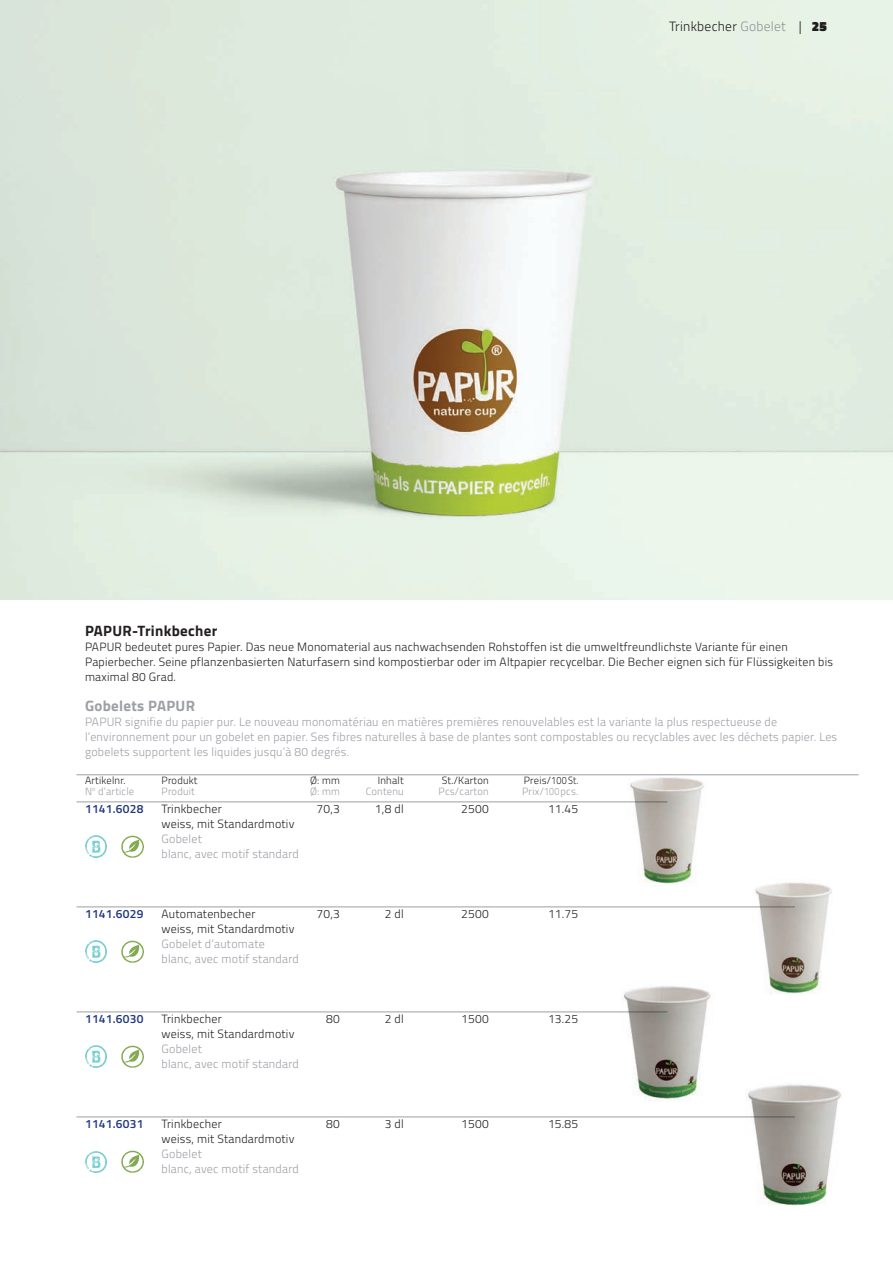
<style>
.page{position:relative;width:893px;height:1263px;background:#fff}
.page>*{position:absolute;margin:0;border:0;box-sizing:border-box;transform-origin:0 0}
.Text_d{font:700 15px "Titillium";letter-spacing:.02em;color:#231f20}
.Text_d-2{font:700 15px "Titillium";letter-spacing:.02em;color:#9d9fa6}
.t1{font:300 13.5px "Titillium";letter-spacing:.02em;color:#231f20}
.Text_d-3{font:300 12px/15px "Titillium";letter-spacing:.02em;color:#231f20}
.Text_d-4{font:300 12px/15px "Titillium";letter-spacing:.02em;color:#9d9fa6}
.t2{font:600 12px "Titillium";letter-spacing:.02em;color:#203882}
.t3{font:300 10.5px "Titillium";letter-spacing:.02em;color:#9d9fa6}
.t4{font:300 10.5px "Titillium";letter-spacing:.02em;color:#231f20}
.s1{color:#9d9fa6}
.s2{font-weight:900}
</style>
<div class="page">
<img style="left:0;top:0;width:893px;height:599px">
<hr style="left:77px;top:774px;width:782px;height:1px;background:#9d9fa6">
<hr style="left:77px;top:802px;width:590px;height:1px;background:#9d9fa6">
<hr style="left:77px;top:907px;width:718px;height:1px;background:#9d9fa6">
<hr style="left:77px;top:1012px;width:590px;height:1px;background:#9d9fa6">
<hr style="left:77px;top:1117px;width:718px;height:1px;background:#9d9fa6">
<img style="left:628px;top:774px;width:81px;height:110px">
<img style="left:753px;top:882px;width:79px;height:112px">
<img style="left:621px;top:986px;width:90px;height:115px">
<img style="left:745px;top:1084px;width:96px;height:122px">
<img style="left:122px;top:835px;width:21px;height:22px">
<img style="left:122px;top:940px;width:21px;height:23px">
<img style="left:122px;top:1045px;width:21px;height:22px">
<img style="left:122px;top:1150px;width:21px;height:23px">
<img style="left:85px;top:836px;width:21px;height:21px">
<img style="left:85px;top:941px;width:21px;height:21px">
<img style="left:85px;top:1045px;width:21px;height:22px">
<img style="left:85px;top:1151px;width:21px;height:22px">
<p class="t1" style="left:669px;top:17px;width:159px">Trinkbecher <span class="s1">Gobelet</span> | <span class="s2">25</span></p>
<p class="Text_d" style="left:85px;top:619px;width:134px">PAPUR-Trinkbecher</p>
<p class="Text_d-3" style="left:85px;top:639px;width:749px">PAPUR bedeutet pures Papier. Das neue Monomaterial aus nachwachsenden Rohstoffen ist die umweltfreundlichste Variante für einen<br>Papierbecher. Seine pflanzenbasierten Naturfasern sind kompostierbar oder im Altpapier recycelbar. Die Becher eignen sich für Flüssigkeiten bis maximal 80 Grad.</p>
<p class="Text_d-2" style="left:85px;top:694px;width:111px">Gobelets PAPUR</p>
<p class="Text_d-4" style="left:85px;top:714px;width:754px">PAPUR signifie du papier pur. Le nouveau monomatériau en matières premières renouvelables est la variante la plus respectueuse de l’environnement pour un gobelet en papier. Ses fibres naturelles à base de plantes sont compostables ou recyclables avec les déchets papier. Les gobelets supportent les liquides jusqu’à 80 degrés.</p>
<p class="t4" style="left:85px;top:773px;width:42px">Artikelnr.</p>
<p class="t4" style="left:162px;top:773px;width:38px">Produkt</p>
<p class="t4" style="left:310px;top:773px;width:31px">Ø: mm</p>
<p class="t4" style="left:378px;top:773px;width:27px">Inhalt</p>
<p class="t4" style="left:442px;top:773px;width:48px">St./Karton</p>
<p class="t4" style="left:524px;top:773px;width:56px">Preis/100 St.</p>
<p class="t3" style="left:85px;top:783px;width:51px">N<sup>o</sup> d’article</p>
<p class="t3" style="left:162px;top:783px;width:35px">Produit</p>
<p class="t3" style="left:310px;top:783px;width:31px">Ø: mm</p>
<p class="t3" style="left:366px;top:783px;width:39px">Contenu</p>
<p class="t3" style="left:439px;top:783px;width:52px">Pcs/carton</p>
<p class="t3" style="left:522px;top:783px;width:58px">Prix/100 pcs.</p>
<p class="t2" style="left:85px;top:800px;width:60px">1141.6028</p>
<p class="Text_d-3" style="left:162px;top:800px;width:62px">Trinkbecher</p>
<p class="Text_d-3" style="left:316px;top:800px;width:25px">70,3</p>
<p class="Text_d-3" style="left:375px;top:800px;width:30px">1,8 dl</p>
<p class="Text_d-3" style="left:461px;top:800px;width:29px">2500</p>
<p class="Text_d-3" style="left:548px;top:800px;width:32px">11.45</p>
<p class="Text_d-3" style="left:162px;top:815px;width:134px">weiss, mit Standardmotiv</p>
<p class="Text_d-4" style="left:162px;top:830px;width:42px">Gobelet</p>
<p class="Text_d-4" style="left:162px;top:845px;width:139px">blanc, avec motif standard</p>
<p class="t2" style="left:85px;top:905px;width:60px">1141.6029</p>
<p class="Text_d-3" style="left:162px;top:905px;width:95px">Automatenbecher</p>
<p class="Text_d-3" style="left:316px;top:905px;width:25px">70,3</p>
<p class="Text_d-3" style="left:385px;top:905px;width:21px">2 dl</p>
<p class="Text_d-3" style="left:461px;top:905px;width:29px">2500</p>
<p class="Text_d-3" style="left:548px;top:905px;width:32px">11.75</p>
<p class="Text_d-3" style="left:162px;top:920px;width:134px">weiss, mit Standardmotiv</p>
<p class="Text_d-4" style="left:162px;top:935px;width:105px">Gobelet d’automate</p>
<p class="Text_d-4" style="left:162px;top:950px;width:139px">blanc, avec motif standard</p>
<p class="t2" style="left:85px;top:1010px;width:60px">1141.6030</p>
<p class="Text_d-3" style="left:162px;top:1010px;width:62px">Trinkbecher</p>
<p class="Text_d-3" style="left:326px;top:1010px;width:15px">80</p>
<p class="Text_d-3" style="left:385px;top:1010px;width:21px">2 dl</p>
<p class="Text_d-3" style="left:461px;top:1010px;width:29px">1500</p>
<p class="Text_d-3" style="left:548px;top:1010px;width:32px">13.25</p>
<p class="Text_d-3" style="left:162px;top:1025px;width:134px">weiss, mit Standardmotiv</p>
<p class="Text_d-4" style="left:162px;top:1040px;width:42px">Gobelet</p>
<p class="Text_d-4" style="left:162px;top:1055px;width:139px">blanc, avec motif standard</p>
<p class="t2" style="left:85px;top:1115px;width:60px">1141.6031</p>
<p class="Text_d-3" style="left:162px;top:1115px;width:62px">Trinkbecher</p>
<p class="Text_d-3" style="left:326px;top:1115px;width:15px">80</p>
<p class="Text_d-3" style="left:385px;top:1115px;width:21px">3 dl</p>
<p class="Text_d-3" style="left:461px;top:1115px;width:29px">1500</p>
<p class="Text_d-3" style="left:548px;top:1115px;width:32px">15.85</p>
<p class="Text_d-3" style="left:162px;top:1130px;width:134px">weiss, mit Standardmotiv</p>
<p class="Text_d-4" style="left:162px;top:1145px;width:42px">Gobelet</p>
<p class="Text_d-4" style="left:162px;top:1160px;width:139px">blanc, avec motif standard</p>
</div>
